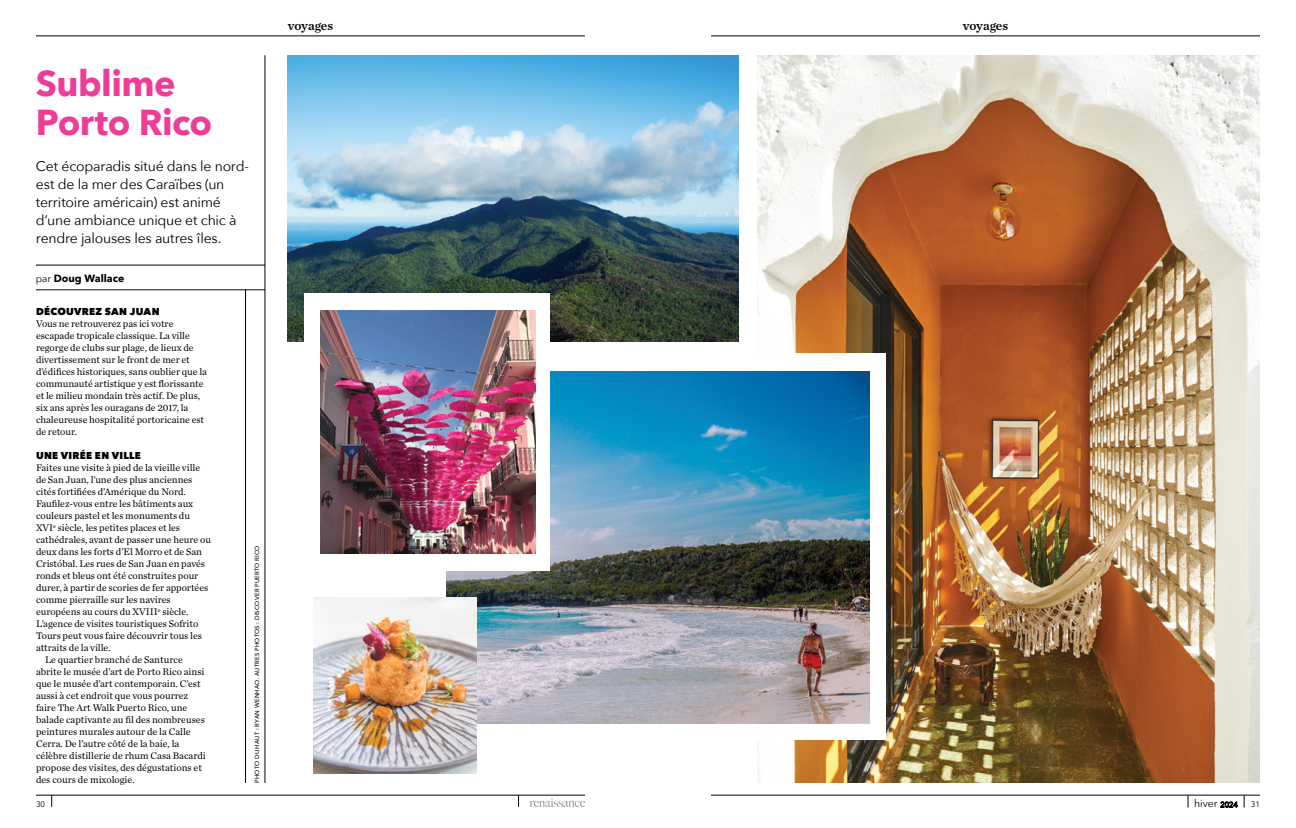
<style>
.page{position:relative;width:1296px;height:828px;background:#fff}
.page>*{position:absolute;margin:0;border:0;box-sizing:border-box;transform-origin:0 0}
.t1{font:700 36px/39px "Avenir Next";letter-spacing:-.015em;color:#ee3d96}
.DEK{font:14px/18px "Avenir Next";letter-spacing:-.015em;color:#000}
.t2{font:13px "Chronicle Text G1 Semi";letter-spacing:-.01em;color:#000}
.Byline{font:700 10.5px "Avenir Next";color:#000}
.t3{font:10.5px "Avenir Next";color:#000}
.Body_Copy_-_No_Indent{font:10px/12px "Chronicle Text G1";letter-spacing:-.005em;color:#000}
.Body_Copy{font:10px/12px "Chronicle Text G1";color:#000}
.t4{font:800 10px "Avenir Next";letter-spacing:.025em;color:#000}
.t5{font:8px "Avenir Next";color:#000}
.Gutter_Credit{font:500 6px "Avenir Next";letter-spacing:.035em;color:#000}
.s1{font-weight:400;font-size:10px}
.s2{font-size:7.5px}
</style>
<div class="page">
<img style="left:287px;top:55px;width:452px;height:287px">
<img style="left:758px;top:55px;width:502px;height:728px">
<div style="left:447px;top:353px;width:439px;height:387px;background:#fff"></div>
<img style="left:447px;top:371px;width:423px;height:353px">
<div style="left:304px;top:293px;width:246px;height:278px;background:#fff"></div>
<img style="left:320px;top:310px;width:215px;height:243px">
<img style="left:314px;top:598px;width:163px;height:176px">
<hr style="left:36px;top:795px;width:549px;height:1px;background:#000">
<svg style="left:518px;top:795px;width:1px;height:12px"></svg>
<svg style="left:52px;top:795px;width:1px;height:12px"></svg>
<svg style="left:530px;top:798px;width:55px;height:9px"></svg>
<hr style="left:711px;top:795px;width:549px;height:1px;background:#000">
<svg style="left:1244px;top:795px;width:1px;height:12px"></svg>
<svg style="left:1188px;top:795px;width:1px;height:12px"></svg>
<hr style="left:36px;top:36px;width:549px;height:1px;background:#000">
<hr style="left:711px;top:36px;width:549px;height:1px;background:#000">
<hr style="left:36px;top:265px;width:229px;height:1px;background:#000">
<hr style="left:36px;top:290px;width:229px;height:1px;background:#000">
<hr style="left:265px;top:55px;width:1px;height:728px;background:#000">
<hr style="left:245px;top:290px;width:1px;height:493px;background:#000">
<p class="t1" style="left:36px;top:63px;width:178px">Sublime<br>Porto Rico</p>
<p class="DEK" style="left:36px;top:157px;width:215px">Cet écoparadis situé dans le nord&shy;est de la mer des Caraïbes (un territoire américain) est animé d’une ambiance unique et chic à rendre jalouses les autres îles.</p>
<p class="Byline" style="left:36px;top:269px;width:90px"><span class="s1">par</span> Doug Wallace</p>
<p class="t4" style="left:36px;top:305px;width:125px">DÉCOUVREZ SAN JUAN</p>
<p class="Body_Copy_-_No_Indent" style="left:36px;top:317px;width:172px">Vous ne retrouverez pas ici votre escapade tropicale classique. La ville regorge de clubs sur plage, de lieux de divertissement sur le front de mer et d’édifices historiques, sans oublier que la communauté artistique y est florissante et le milieu mondain très actif. De plus, six ans après les ouragans de 2017, la chaleureuse hospitalité portoricaine est de retour.</p>
<p class="t4" style="left:36px;top:449px;width:106px">UNE VIRÉE EN VILLE</p>
<p class="Body_Copy_-_No_Indent" style="left:36px;top:461px;width:177px">Faites une visite à pied de la vieille ville de San Juan, l’une des plus anciennes cités fortifiées d’Amérique du Nord.<br>Faufilez-vous entre les bâtiments aux couleurs pastel et les monuments du XVI<sup>e</sup> siècle, les petites places et les cathédrales, avant de passer une heure ou deux dans les forts d’El Morro et de San Cristóbal. Les rues de San Juan en pavés ronds et bleus ont été construites pour durer, à partir de scories de fer apportées comme pierraille sur les navires européens au cours du XVIII<sup>e</sup> siècle.<br>L’agence de visites touristiques Sofrito Tours peut vous faire découvrir tous les attraits de la ville.</p>
<p class="Body_Copy" style="left:36px;top:653px;width:171px;text-indent:9px">Le quartier branché de Santurce abrite le musée d’art de Porto Rico ainsi que le musée d’art contemporain. C’est aussi à cet endroit que vous pourrez faire The Art Walk Puerto Rico, une balade captivante au fil des nombreuses peintures murales autour de la Calle Cerra. De l’autre côté de la baie, la célèbre distillerie de rhum Casa Bacardi propose des visites, des dégustations et des cours de mixologie.</p>
<p class="Gutter_Credit" style="left:252px;top:783px;width:239px;rotate:-90deg">PHOTO DU HAUT : RYAN WENHAO. AUTRES PHOTOS : DISCOVER PUERTO RICO</p>
<p class="t5" style="left:36px;top:798px;width:11px">30</p>
<h3 class="t2" style="left:288px;top:15px;width:47px">voyages</h3>
<h3 class="t2" style="left:963px;top:15px;width:47px">voyages</h3>
<p class="t3" style="left:1194px;top:795px;width:45px">hiver <span class="s2">2024</span></p>
<p class="t5" style="left:1251px;top:798px;width:11px">31</p>
</div>
